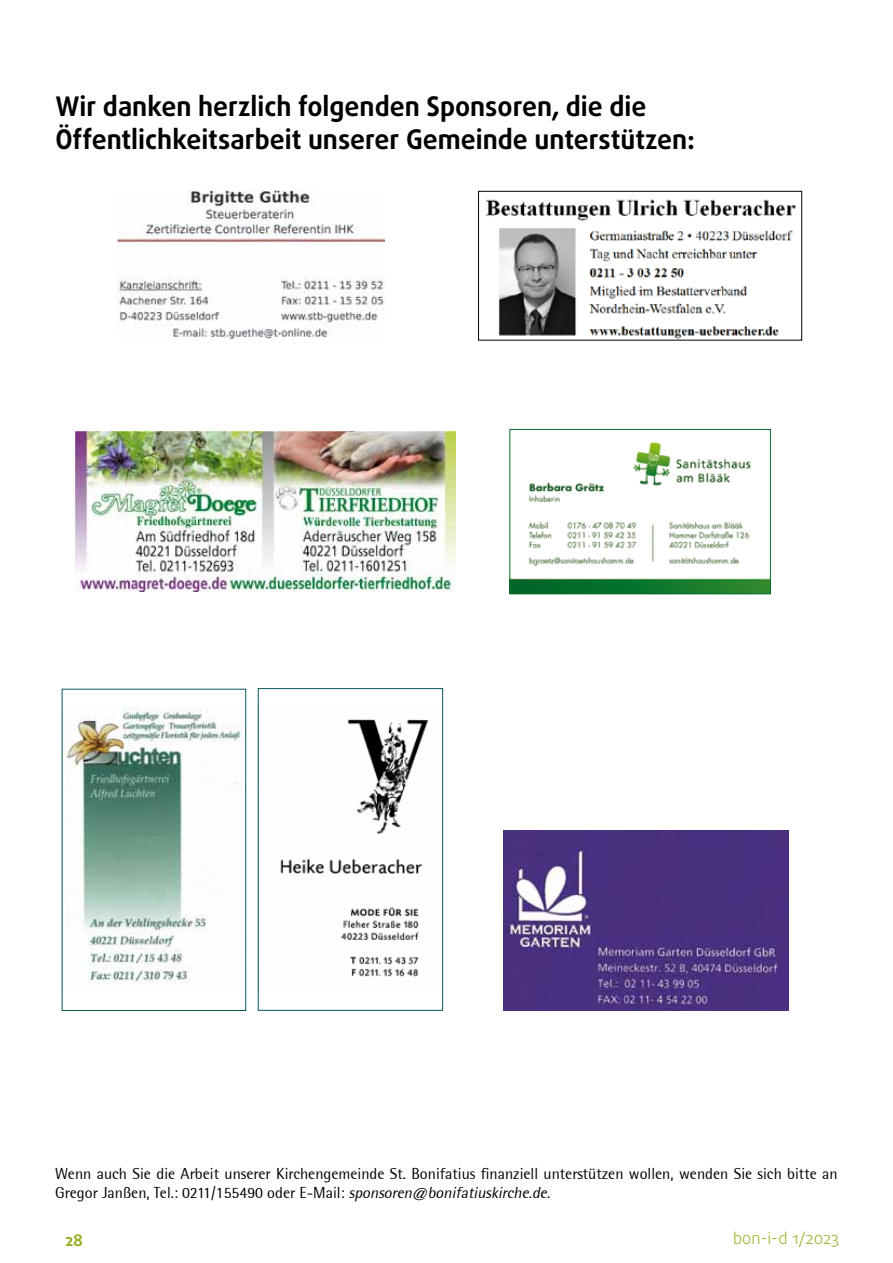
<style>
.page{position:relative;width:893px;height:1263px;background:#fff}
.page>*{position:absolute;margin:0;border:0;box-sizing:border-box;transform-origin:0 0}
.t1{font:700 27px/32.4px "Daxline Pro";color:#000}
.t2{font:300 16.5px "Daxline Pro";color:#9bac25}
.t3{font:700 16.5px "Daxline Pro";color:#9bac25}
.t4{font:15.75px/18.8px "Rotis Semi Sans";color:#000}
.s1{font-style:italic}
</style>
<div class="page">
<img style="left:118px;top:191px;width:267px;height:148px">
<img style="left:485px;top:199px;width:311px;height:139px">
<div style="left:478px;top:191px;width:324px;height:149px;border:1px solid #000"></div>
<img style="left:75px;top:431px;width:381px;height:161px">
<img style="left:503px;top:831px;width:285px;height:180px">
<img style="left:64px;top:708px;width:180px;height:275px">
<div style="left:62px;top:689px;width:184px;height:322px;border:1px solid #095457"></div>
<img style="left:280px;top:719px;width:148px;height:258px">
<div style="left:258px;top:688px;width:185px;height:323px;border:1px solid #095457"></div>
<img style="left:511px;top:442px;width:258px;height:150px">
<div style="left:509px;top:429px;width:262px;height:165px;border:1px solid #046d2b"></div>
<h1 class="t1" style="left:55px;top:91px;width:641px">Wir danken herzlich folgenden Sponsoren, die die<br>Öffentlichkeitsarbeit unserer Gemeinde unterstützen:</h1>
<p class="t4" style="left:55px;top:1164px;width:784px">Wenn auch Sie die Arbeit unserer Kirchengemeinde St. Bonifatius finanziell unterstützen wollen, wenden Sie sich bitte an<br>Gregor Janßen, Tel.: 0211/155490 oder E-Mail: <span class="s1">sponsoren@bonifatiuskirche.de</span>.</p>
<p class="t3" style="left:65px;top:1229px;width:20px">28</p>
<p class="t2" style="left:733px;top:1227px;width:108px">bon-i-d 1/2023</p>
</div>
